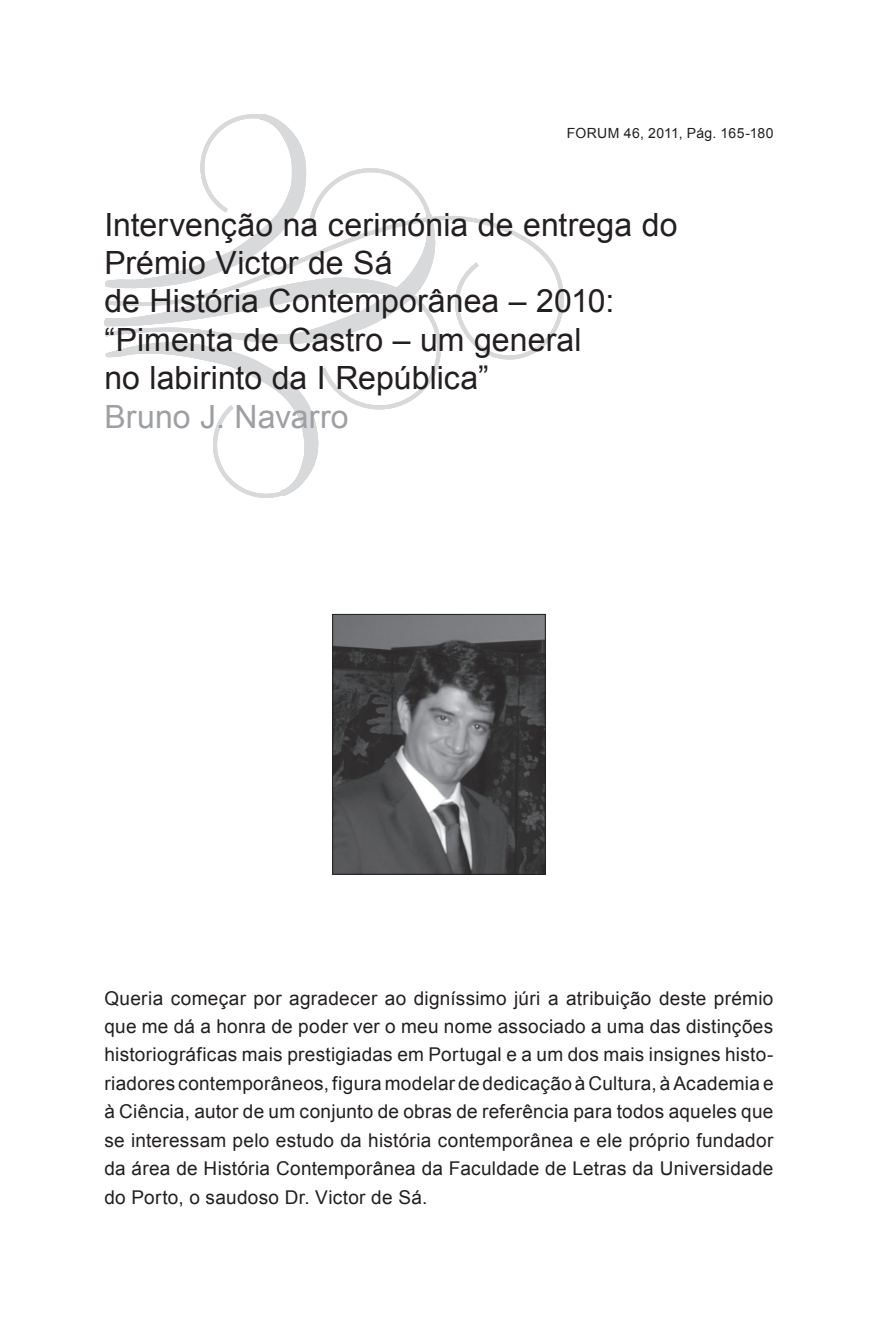
<style>
.page{position:relative;width:878px;height:1332px;background:#fff}
.page>*{position:absolute;margin:0;border:0;box-sizing:border-box;transform-origin:0 0}
.t1{font:32px/38.4px "Arial";letter-spacing:.005em;color:#231f20}
.t2{font:19px/28.4px "Arial";letter-spacing:.015em;color:#231f20;text-align:justify}
.t3{font:14px "Arial";letter-spacing:.02em;color:#231f20}
.s1{color:#9d9fa2}
</style>
<div class="page">
<svg style="left:104px;top:114px;width:460px;height:384px"></svg>
<img style="left:334px;top:616px;width:210px;height:256px">
<div style="left:332px;top:614px;width:214px;height:260px;border:1px solid #231f20"></div>
<p class="t3" style="left:567px;top:124px;width:208px">FORUM 46, 2011, Pág. 165-180</p>
<p class="t1" style="left:104px;top:205px;width:574px">Intervenção na cerimónia de entrega do<br>Prémio Victor de Sá<br>de História Contemporânea – 2010: “Pimenta de Castro – um general<br>no labirinto da I República”<br><span class="s1">Bruno J. Navarro</span></p>
<p class="t2" style="left:104px;top:983px;width:671px">Queria começar por agradecer ao digníssimo júri a atribuição deste prémio que me dá a honra de poder ver o meu nome associado a uma das distinções historiográficas mais prestigiadas em Portugal e a um dos mais insignes histo&shy;riadores contemporâneos, figura modelar de dedicação à Cultura, à Academia e à Ciência, autor de um conjunto de obras de referência para todos aqueles que se interessam pelo estudo da história contemporânea e ele próprio fundador da área de História Contemporânea da Faculdade de Letras da Universidade do Porto, o saudoso Dr. Victor de Sá.</p>
</div>
